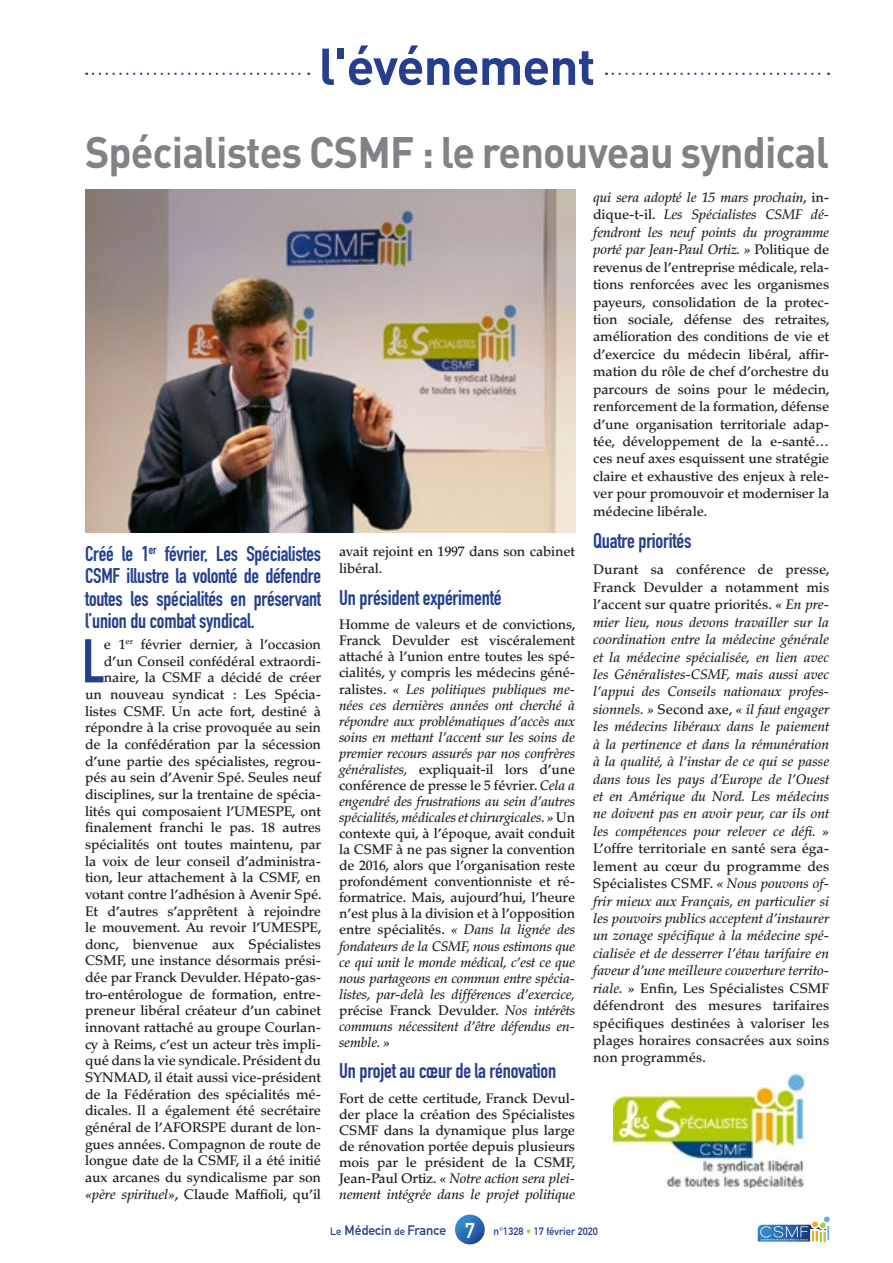
<style>
.page{position:relative;width:893px;height:1263px;background:#fff}
.page>*{position:absolute;margin:0;border:0;box-sizing:border-box;transform-origin:0 0}
.t1{font:700 60.6px "DIN Condensed";color:#253f8e}
.t2{font:700 51px "DIN";letter-spacing:-.02em;color:#253f8e}
.t3{font:700 43.5px "DIN";letter-spacing:-.02em;color:#808285;scale:.95 1}
.t4{font:700 21px/22.5px "DIN Condensed";letter-spacing:-.01em;color:#253f8e;text-align:justify}
.t5{font:500 13.8px/16.6px "Palatino";letter-spacing:-.01em;color:#231f20;text-align:justify}
.t6{font:italic 500 13.8px/16px "Palatino";letter-spacing:-.005em;color:#231f20;text-align:justify}
.t7{font:700 10.5px "DIN Alternate";color:#253f8e}
.s1{font-style:italic}
.s2{font-style:normal}
.s3{font-size:13.5px}
.s4{font-size:21px;color:#fff}
.s5{color:#a6ce39}
</style>
<div class="page">
<svg style="left:455px;top:1214px;width:30px;height:30px"></svg>
<svg style="left:758px;top:1216px;width:72px;height:27px"></svg>
<svg style="left:93px;top:73px;width:216px;height:2px"></svg>
<svg style="left:613px;top:73px;width:216px;height:2px"></svg>
<img style="left:85px;top:190px;width:490px;height:343px">
<img style="left:614px;top:1072px;width:192px;height:116px">
<h2 class="t2" style="left:319px;top:33px;width:278px">l'événement</h2>
<h3 class="t3" style="left:85px;top:124px;width:785px">Spécialistes CSMF : le renouveau syndical</h3>
<h3 class="t4" style="left:85px;top:542px;width:238px">Créé le 1<sup>er</sup> février, Les Spécialistes CSMF illustre la volonté de défendre toutes les spécialités en préservant l’union du combat syndical.</h3>
<h1 class="t1" style="left:82px;top:620px;width:24px">L</h1>
<p class="t5" style="left:85px;top:636px;width:238px;text-align:right">e 1<sup>er</sup> février dernier, à l’occasion d’un Conseil confédéral extraordi&shy;naire, la CSMF a décidé de créer un nouveau syndicat : Les Spécia&shy;listes CSMF. Un acte fort, destiné à répondre à la crise provoquée au sein de la confédération par la sécession d’une partie des spécialistes, regrou&shy;pés au sein d’Avenir Spé. Seules neuf disciplines, sur la trentaine de spécia&shy;lités qui composaient l’UMESPE, ont finalement franchi le pas. 18 autres spécialités ont toutes maintenu, par la voix de leur conseil d’administra&shy;tion, leur attachement à la CSMF, en votant contre l’adhésion à Avenir Spé.<br>Et d’autres s’apprêtent à rejoindre le mouvement. Au revoir l’UMESPE, donc, bienvenue aux Spécialistes CSMF, une instance désormais prési&shy;dée par Franck Devulder. Hépato-gas&shy;tro-entérologue de formation, entre&shy;preneur libéral créateur d’un cabinet innovant rattaché au groupe Courlan&shy;cy à Reims, c’est un acteur très impli&shy;qué dans la vie syndicale. Président du SYNMAD, il était aussi vice-président de la Fédération des spécialités mé&shy;dicales. Il a également été secrétaire général de l’AFORSPE durant de lon&shy;gues années. Compagnon de route de longue date de la CSMF, il a été initié aux arcanes du syndicalisme par son <span class="s1">«père spirituel»</span>, Claude Maffioli, qu’il</p>
<p class="t5" style="left:339px;top:543px;width:238px">avait rejoint en 1997 dans son cabinet libéral.</p>
<h3 class="t4" style="left:339px;top:586px;width:164px">Un président expérimenté</h3>
<p class="t6" style="left:339px;top:617px;width:238px"><span class="s2">Homme de valeurs et de convictions, Franck Devulder est viscéralement attaché à l’union entre toutes les spé&shy;cialités, y compris les médecins géné&shy;ralistes.</span> « Les politiques publiques me&shy;nées ces dernières années ont cherché à répondre aux problématiques d’accès aux soins en mettant l’accent sur les soins de premier recours assurés par nos confrères généralistes, <span class="s2">expliquait-il lors d’une conférence de presse le 5 février.</span> Cela a engendré des frustrations au sein d’autres spécialités, médicales et chirurgicales. » <span class="s2">Un contexte qui, à l’époque, avait conduit la CSMF à ne pas signer la convention de 2016, alors que l’organisation reste profondément conventionniste et ré&shy;formatrice. Mais, aujourd’hui, l’heure n’est plus à la division et à l’opposition entre spécialités.</span> « Dans la lignée des fondateurs de la CSMF, nous estimons que ce qui unit le monde médical, c’est ce que nous partageons en commun entre spécia&shy;listes, par-delà les différences d’exercice, <span class="s2">précise Franck Devulder.</span> Nos intérêts communs nécessitent d’être défendus en&shy;semble. »</p>
<h3 class="t4" style="left:339px;top:1059px;width:219px">Un projet au cœur de la rénovation</h3>
<p class="t5" style="left:339px;top:1090px;width:238px;line-height:16px">Fort de cette certitude, Franck Devul&shy;der place la création des Spécialistes CSMF dans la dynamique plus large de rénovation portée depuis plusieurs mois par le président de la CSMF, Jean-Paul Ortiz. <span class="s1">« Notre action sera plei&shy;nement intégrée dans le projet politique</span></p>
<p class="t5" style="left:593px;top:189px;width:238px;line-height:17.4px"><span class="s1">qui sera adopté le 15 mars prochain</span>, in&shy;dique-t-il. <span class="s1">Les Spécialistes CSMF dé&shy;fendront les neuf points du programme porté par Jean-Paul Ortiz. »</span> Politique de revenus de l’entreprise médicale, rela&shy;tions renforcées avec les organismes payeurs, consolidation de la protec&shy;tion sociale, défense des retraites, amélioration des conditions de vie et d’exercice du médecin libéral, affir&shy;mation du rôle de chef d’orchestre du parcours de soins pour le médecin, renforcement de la formation, défense d’une organisation territoriale adap&shy;tée, développement de la e-santé… ces neuf axes esquissent une stratégie claire et exhaustive des enjeux à rele&shy;ver pour promouvoir et moderniser la médecine libérale.</p>
<h3 class="t4" style="left:593px;top:530px;width:100px">Quatre priorités</h3>
<p class="t6" style="left:593px;top:561px;width:238px;line-height:17.4px"><span class="s2">Durant sa conférence de presse, Franck Devulder a notamment mis l’accent sur quatre priorités.</span> « En pre&shy;mier lieu, nous devons travailler sur la coordination entre la médecine générale et la médecine spécialisée, en lien avec les Généralistes-CSMF, mais aussi avec l’appui des Conseils nationaux profes&shy;sionnels. » <span class="s2">Second axe,</span> « il faut engager les médecins libéraux dans le paiement à la pertinence et dans la rémunération à la qualité, à l’instar de ce qui se passe dans tous les pays d’Europe de l’Ouest et en Amérique du Nord. Les médecins ne doivent pas en avoir peur, car ils ont les compétences pour relever ce défi. »</p>
<p class="t5" style="left:593px;top:840px;width:238px;line-height:17.4px">L’offre territoriale en santé sera éga&shy;lement au cœur du programme des Spécialistes CSMF. <span class="s1">« Nous pouvons of&shy;frir mieux aux Français, en particulier si les pouvoirs publics acceptent d’instaurer un zonage spécifique à la médecine spé&shy;cialisée et de desserrer l’étau tarifaire en faveur d’une meilleure couverture territo&shy;riale. »</span> Enfin, Les Spécialistes CSMF défendront des mesures tarifaires spécifiques destinées à valoriser les plages horaires consacrées aux soins non programmés.</p>
<p class="t7" style="left:330px;top:1223px;width:269px">Le <span class="s3">Médecin</span> de <span class="s3">France</span> <span class="s4">7</span> n°1328 <span class="s5">•</span> 17 février 2020</p>
</div>
